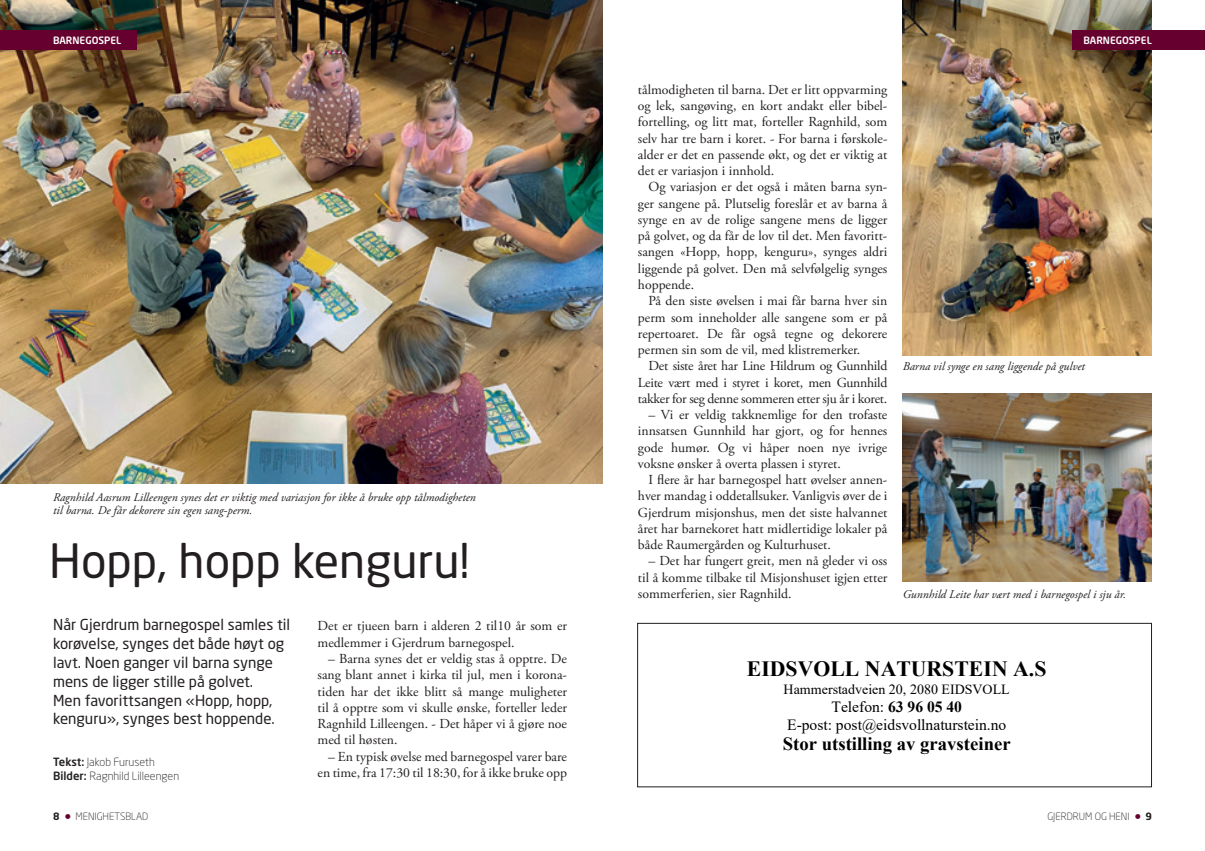
<style>
.page{position:relative;width:1205px;height:851px;background:#fff}
.page>*{position:absolute;margin:0;border:0;box-sizing:border-box;transform-origin:0 0}
.t1{font:46.75px "Neo Sans Std";color:#231f20}
.t2{font:700 21.75px "Times New Roman";color:#000}
.t3{font:700 18.62px "Times New Roman";color:#000}
.t4{font:15.62px/17.9px "Times New Roman";color:#000;text-align:center}
.t5{font:15px/18.8px "Neo Sans Std";color:#231f20}
.t6{font:14px "Times New Roman";color:#000}
.t7{font:13.75px/16.2px "Adobe Garamond Pro";color:#231f20;text-align:justify}
.t8{font:italic 11.88px/13.1px "Adobe Garamond Pro";color:#231f20}
.t9{font:300 11.25px/13.5px "Neo Sans Std";color:#231f20}
.t10{font:300 10px "Neo Sans Std";color:#231f20}
.t11{font:500 10px "Neo Sans Std";color:#fff}
.s1{font-weight:500}
.s2{font-weight:700}
.s3{font-weight:500;font-size:15px;color:#66002e}
</style>
<div class="page">
<img style="left:902px;top:0;width:250px;height:355px">
<img style="left:0;top:0;width:602px;height:484px">
<div style="left:1072px;top:30px;width:133px;height:20px;background:#66002e"></div>
<div style="left:0;top:30px;width:136px;height:20px;background:#66002e"></div>
<img style="left:902px;top:393px;width:250px;height:188px">
<div style="left:637px;top:623px;width:515px;height:164px;border:1px solid #231f20"></div>
<p class="t11" style="left:53px;top:34px;width:70px">BARNEGOSPEL</p>
<p class="t11" style="left:1083px;top:34px;width:70px">BARNEGOSPEL</p>
<p class="t8" style="left:53px;top:491px;width:424px">Ragnhild Aasrum Lilleengen synes det er viktig med variasjon for ikke å bruke opp tålmodigheten til barna. De får dekorere sin egen sang-perm.</p>
<h1 class="t1" style="left:49px;top:532px;width:422px">Hopp, hopp kenguru!</h1>
<p class="t5" style="left:53px;top:615px;width:238px">Når Gjerdrum barnegospel samles til korøvelse, synges det både høyt og lavt. Noen ganger vil barna synge mens de ligger stille på golvet.<br>Men favorittsangen «Hopp, hopp, kenguru», synges best hoppende.</p>
<p class="t9" style="left:53px;top:755px;width:128px"><span class="s1">Tekst:</span> Jakob Furuseth<br><span class="s1">Bilder:</span> Ragnhild Lilleengen</p>
<p class="t7" style="left:318px;top:618px;width:251px">Det er tjueen barn i alderen 2 til10 år som er medlemmer i Gjerdrum barnegospel.</p>
<p class="t7" style="left:318px;top:651px;width:251px;text-indent:11px">– Barna synes det er veldig stas å opptre. De sang blant annet i kirka til jul, men i korona&shy;tiden har det ikke blitt så mange muligheter til å opptre som vi skulle ønske, forteller leder Ragnhild Lilleengen. - Det håper vi å gjøre noe med til høsten.</p>
<p class="t7" style="left:318px;top:748px;width:251px;text-align:right">– En typisk øvelse med barnegospel varer bare en time, fra 17:30 til 18:30, for å ikke bruke opp</p>
<p class="t7" style="left:638px;top:82px;width:251px">tålmodigheten til barna. Det er litt oppvarming og lek, sangøving, en kort andakt eller bibel&shy;fortelling, og litt mat, forteller Ragnhild, som selv har tre barn i koret. - For barna i førskole&shy;alder er det en passende økt, og det er viktig at det er variasjon i innhold.</p>
<p class="t7" style="left:638px;top:179px;width:251px;text-indent:11px">Og variasjon er det også i måten barna syn&shy;ger sangene på. Plutselig foreslår et av barna å synge en av de rolige sangene mens de ligger på golvet, og da får de lov til det. Men favoritt&shy;sangen «Hopp, hopp, kenguru», synges aldri liggende på golvet. Den må selvfølgelig synges hoppende.</p>
<p class="t7" style="left:638px;top:293px;width:251px;text-indent:11px">På den siste øvelsen i mai får barna hver sin perm som inneholder alle sangene som er på repertoaret. De får også tegne og dekorere permen sin som de vil, med klistremerker.</p>
<p class="t7" style="left:638px;top:358px;width:251px;text-indent:11px">Det siste året har Line Hildrum og Gunnhild Leite vært med i styret i koret, men Gunnhild takker for seg denne sommeren etter sju år i koret.</p>
<p class="t7" style="left:638px;top:407px;width:251px;text-indent:11px">– Vi er veldig takknemlige for den trofaste innsatsen Gunnhild har gjort, og for hennes gode humør. Og vi håper noen nye ivrige voksne ønsker å overta plassen i styret.</p>
<p class="t7" style="left:638px;top:472px;width:251px;text-indent:11px">I flere år har barnegospel hatt øvelser annen&shy;hver mandag i oddetallsuker. Vanligvis øver de i Gjerdrum misjonshus, men det siste halvannet året har barnekoret hatt midlertidige lokaler på både Raumergården og Kulturhuset.</p>
<p class="t7" style="left:638px;top:553px;width:251px;text-indent:11px">– Det har fungert greit, men nå gleder vi oss til å komme tilbake til Misjonshuset igjen etter sommerferien, sier Ragnhild.</p>
<p class="t8" style="left:903px;top:359px;width:184px">Barna vil synge en sang liggende på gulvet</p>
<p class="t8" style="left:903px;top:587px;width:225px">Gunnhild Leite har vært med i barnegospel i sju år.</p>
<h2 class="t2" style="left:747px;top:653px;width:301px">EIDSVOLL NATURSTEIN A.S</h2>
<p class="t6" style="left:783px;top:679px;width:228px">Hammerstadveien 20, 2080 EIDSVOLL</p>
<p class="t4" style="left:787px;top:697px;width:221px">Telefon: <span class="s2">63 96 05 40<br></span>E-post: post@eidsvollnaturstein.no</p>
<h3 class="t3" style="left:783px;top:730px;width:229px">Stor utstilling av gravsteiner</h3>
<p class="t10" style="left:53px;top:810px;width:97px"><span class="s2">8</span> <span class="s3">•</span> MENIGHETSBLAD</p>
<p class="t10" style="left:1047px;top:810px;width:106px">GJERDRUM OG HENI <span class="s3">•</span> <span class="s2">9</span></p>
</div>
